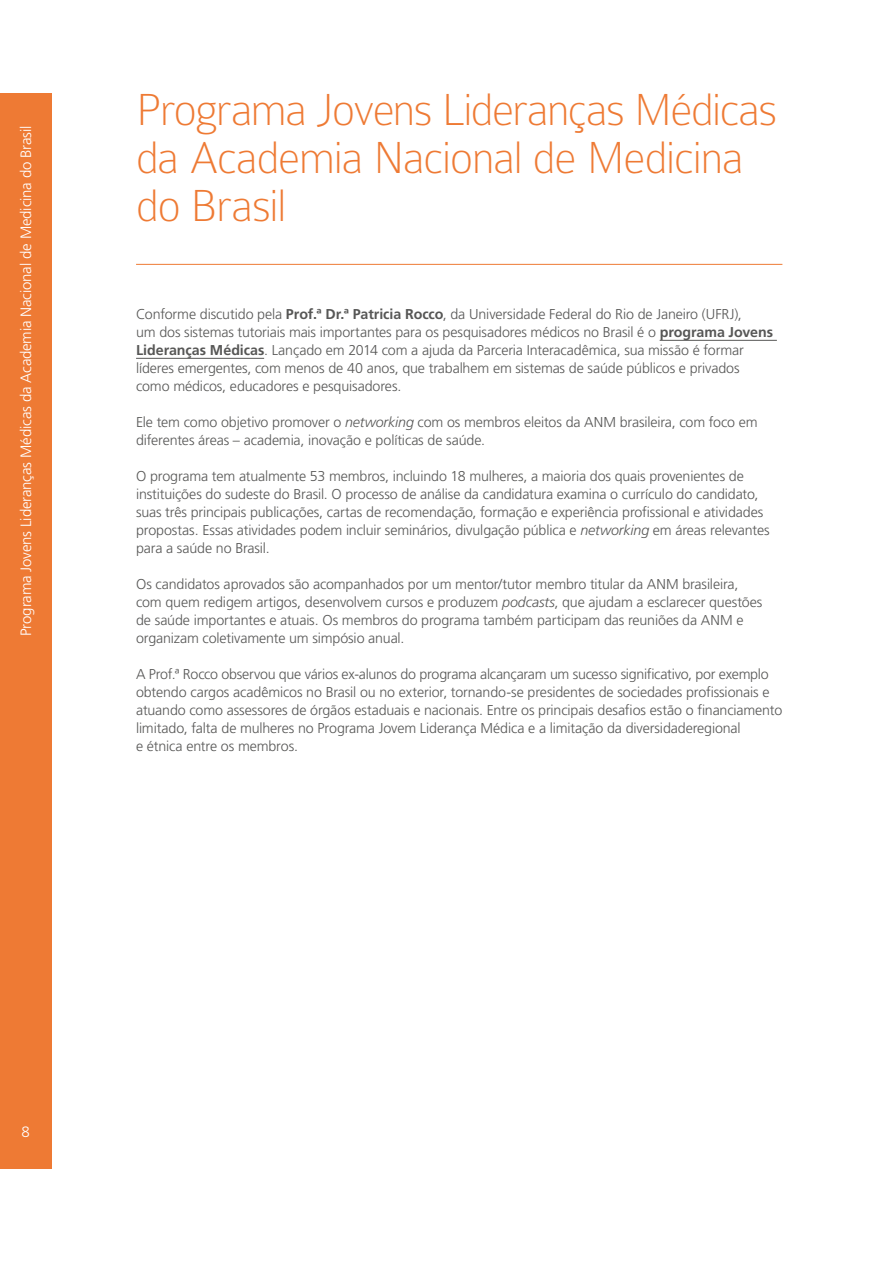
<style>
.page{position:relative;width:893px;height:1263px;background:#fff}
.page>*{position:absolute;margin:0;border:0;box-sizing:border-box;transform-origin:0 0}
.t1{font:100 48px/48px "Colaborate";letter-spacing:-.03em;color:#ee7a34}
.t2{font:300 15px "Frutiger LT Std";letter-spacing:-.01em;color:#fff}
.t3{font:300 14.25px/18px "Frutiger LT Std";letter-spacing:-.01em;color:#575756}
.s1{font-weight:700}
.s2{font-style:italic}
</style>
<div class="page">
<div style="left:0;top:94px;width:51px;height:1075px;background:#ee7a34"></div>
<hr style="left:136px;top:264px;width:646px;height:1px;background:#ee7a34">
<hr style="left:660px;top:340px;width:117px;height:1px;background:#575756">
<hr style="left:136px;top:358px;width:128px;height:1px;background:#575756">
<p class="t2" style="left:17px;top:636px;width:512px;rotate:-90deg">Programa Jovens Lideranças Médicas da Academia Nacional de Medicina do Brasil</p>
<h1 class="t1" style="left:136px;top:86px;width:643px">Programa Jovens Lideranças Médicas da Academia Nacional de Medicina do Brasil</h1>
<p class="t3" style="left:136px;top:306px;width:639px">Conforme discutido pela <span class="s1">Prof.ª Dr.ª Patricia Rocco</span>, da Universidade Federal do Rio de Janeiro (UFRJ),<br>um dos sistemas tutoriais mais importantes para os pesquisadores médicos no Brasil é o <span class="s1">programa Jovens Lideranças Médicas</span>. Lançado em 2014 com a ajuda da Parceria Interacadêmica, sua missão é formar líderes emergentes, com menos de 40 anos, que trabalhem em sistemas de saúde públicos e privados como médicos, educadores e pesquisadores.</p>
<p class="t3" style="left:136px;top:414px;width:623px">Ele tem como objetivo promover o <span class="s2">networking</span> com os membros eleitos da ANM brasileira, com foco em diferentes áreas – academia, inovação e políticas de saúde.</p>
<p class="t3" style="left:136px;top:468px;width:635px">O programa tem atualmente 53 membros, incluindo 18 mulheres, a maioria dos quais provenientes de instituições do sudeste do Brasil. O processo de análise da candidatura examina o currículo do candidato, suas três principais publicações, cartas de recomendação, formação e experiência profissional e atividades propostas. Essas atividades podem incluir seminários, divulgação pública e <span class="s2">networking</span> em áreas relevantes para a saúde no Brasil.</p>
<p class="t3" style="left:136px;top:576px;width:628px">Os candidatos aprovados são acompanhados por um mentor/tutor membro titular da ANM brasileira, com quem redigem artigos, desenvolvem cursos e produzem <span class="s2">podcasts</span>, que ajudam a esclarecer questões de saúde importantes e atuais. Os membros do programa também participam das reuniões da ANM e organizam coletivamente um simpósio anual.</p>
<p class="t3" style="left:136px;top:666px;width:648px">A Prof.ª Rocco observou que vários ex-alunos do programa alcançaram um sucesso significativo, por exemplo obtendo cargos acadêmicos no Brasil ou no exterior, tornando-se presidentes de sociedades profissionais e atuando como assessores de órgãos estaduais e nacionais. Entre os principais desafios estão o financiamento limitado, falta de mulheres no Programa Jovem Liderança Médica e a limitação da diversidaderegional<br>e étnica entre os membros.</p>
<p class="t2" style="left:21px;top:1123px;width:10px">8</p>
</div>
